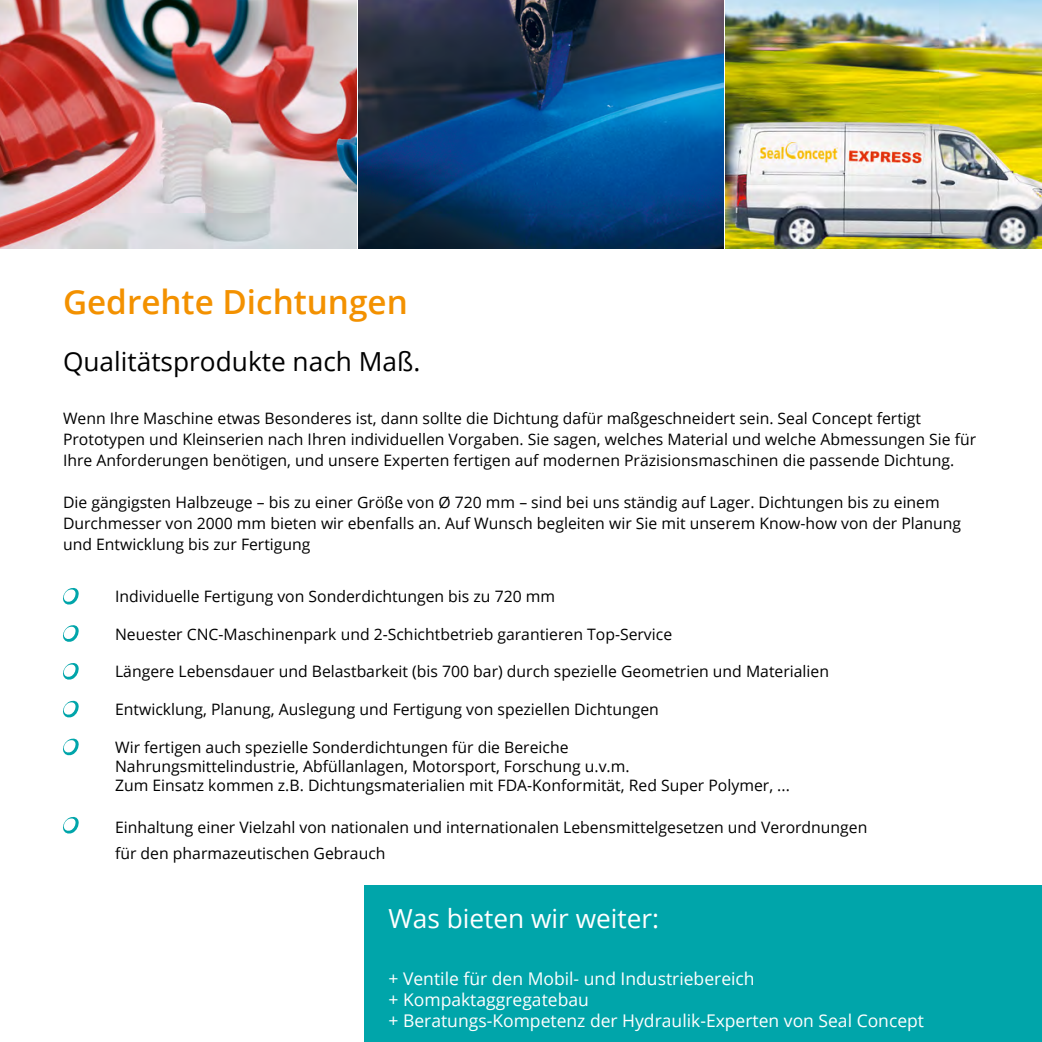
<style>
.page{position:relative;width:1042px;height:1042px;background:#fff}
.page>*{position:absolute;margin:0;border:0;box-sizing:border-box;transform-origin:0 0}
.t1{font:600 33.25px "Open Sans";color:#f39100}
.t2{font:26.25px "Open Sans";color:#000}
.t3{font:26.25px "Open Sans";color:#fff}
.t4{font:17.5px/21px "Open Sans";color:#fff}
.t5{font:15.75px/21px "Open Sans";color:#000}
</style>
<div class="page">
<img style="left:0;top:0;width:356px;height:248px">
<img style="left:358px;top:0;width:366px;height:248px">
<img style="left:726px;top:0;width:316px;height:248px">
<div style="left:364px;top:885px;width:678px;height:157px;background:#00a5aa"></div>
<svg style="left:63px;top:587px;width:16px;height:18px"></svg>
<svg style="left:63px;top:625px;width:16px;height:17px"></svg>
<svg style="left:63px;top:663px;width:16px;height:17px"></svg>
<svg style="left:63px;top:700px;width:16px;height:18px"></svg>
<svg style="left:63px;top:738px;width:16px;height:18px"></svg>
<svg style="left:63px;top:816px;width:16px;height:18px"></svg>
<h1 class="t1" style="left:63px;top:280px;width:346px">Gedrehte Dichtungen</h1>
<h2 class="t2" style="left:63px;top:344px;width:359px">Qualitätsprodukte nach Maß.</h2>
<p class="t5" style="left:63px;top:407px;width:914px">Wenn Ihre Maschine etwas Besonderes ist, dann sollte die Dichtung dafür maßgeschneidert sein. Seal Concept fertigt<br>Prototypen und Kleinserien nach Ihren individuellen Vorgaben. Sie sagen, welches Material und welche Abmessungen Sie für<br>Ihre Anforderungen benötigen, und unsere Experten fertigen auf modernen Präzisionsmaschinen die passende Dichtung.</p>
<p class="t5" style="left:63px;top:491px;width:900px">Die gängigsten Halbzeuge – bis zu einer Größe von Ø 720 mm – sind bei uns ständig auf Lager. Dichtungen bis zu einem<br>Durchmesser von 2000 mm bieten wir ebenfalls an. Auf Wunsch begleiten wir Sie mit unserem Know-how von der Planung und Entwicklung bis zur Fertigung</p>
<p class="t5" style="left:115px;top:585px;width:441px">Individuelle Fertigung von Sonderdichtungen bis zu 720 mm</p>
<p class="t5" style="left:115px;top:623px;width:558px">Neuester CNC-Maschinenpark und 2-Schichtbetrieb garantieren Top-Service</p>
<p class="t5" style="left:115px;top:661px;width:715px">Längere Lebensdauer und Belastbarkeit (bis 700 bar) durch spezielle Geometrien und Materialien</p>
<p class="t5" style="left:115px;top:698px;width:545px">Entwicklung, Planung, Auslegung und Fertigung von speziellen Dichtungen</p>
<p class="t5" style="left:115px;top:737px;width:676px;line-height:18.9px">Wir fertigen auch spezielle Sonderdichtungen für die Bereiche<br>Nahrungsmittelindustrie, Abfüllanlagen, Motorsport, Forschung u.v.m.<br>Zum Einsatz kommen z.B. Dichtungsmaterialien mit FDA-Konformität, Red Super Polymer, ...</p>
<p class="t5" style="left:115px;top:813px;width:754px;line-height:26.2px">Einhaltung einer Vielzahl von nationalen und internationalen Lebensmittelgesetzen und Verordnungen für den pharmazeutischen Gebrauch</p>
<h2 class="t3" style="left:388px;top:901px;width:272px">Was bieten wir weiter:</h2>
<p class="t4" style="left:388px;top:968px;width:537px">+ Ventile für den Mobil- und Industriebereich<br>+ Kompaktaggregatebau<br>+ Beratungs-Kompetenz der Hydraulik-Experten von Seal Concept</p>
</div>
